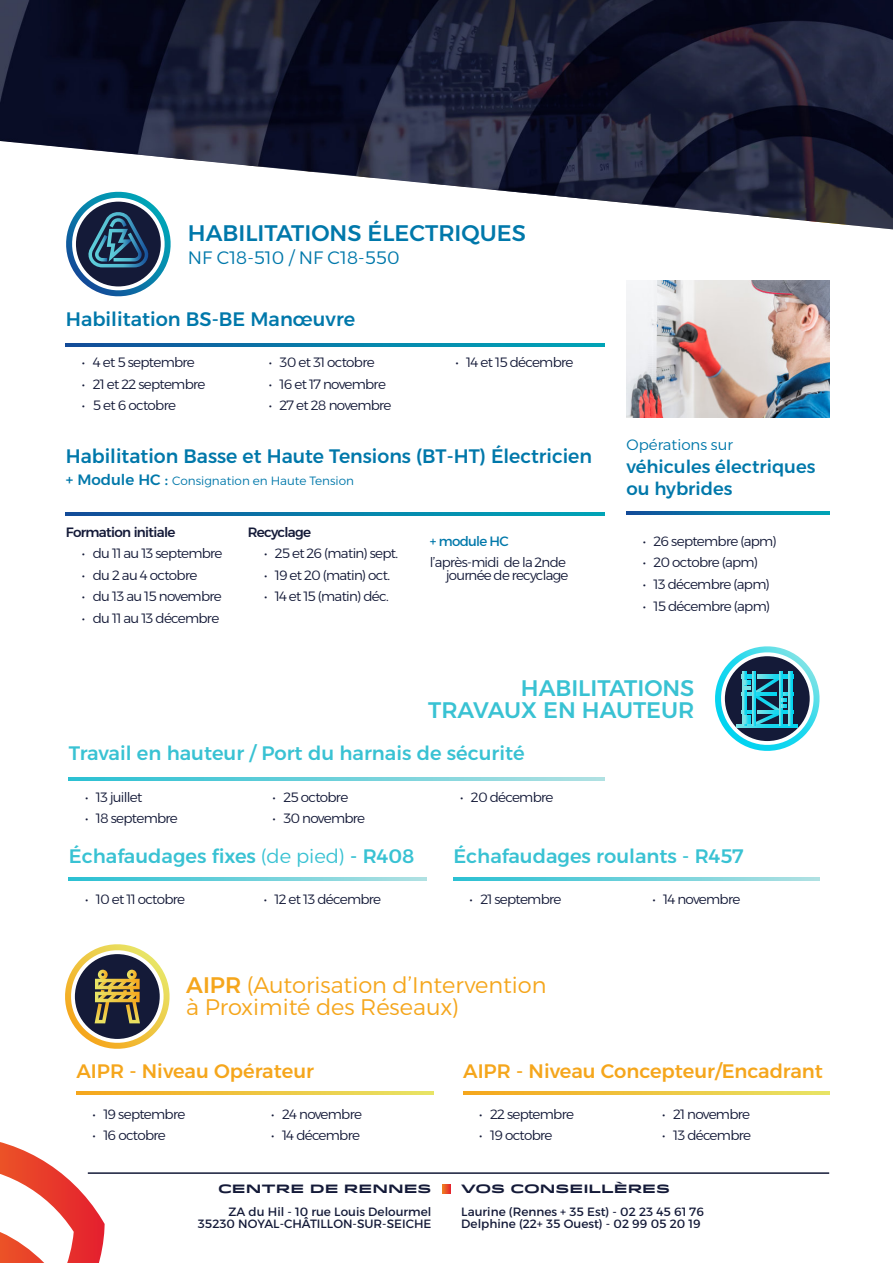
<style>
.page{position:relative;width:893px;height:1263px;background:#fff}
.page>*{position:absolute;margin:0;border:0;box-sizing:border-box;transform-origin:0 0}
.t1{font:300 22.5px/22.5px "Alexandria";color:#f5a61c}
.t2{font:500 22.5px/22.5px "Alexandria";color:#39c2d3;text-align:right}
.t3{font:500 22.5px "Alexandria";color:#0078aa}
.t4{font:500 19.5px "Alexandria";color:#39c2d3}
.t5{font:500 19.5px "Alexandria";color:#0078aa}
.t6{font:500 19.5px "Alexandria";color:#f5a61c}
.t7{font:500 18px/22.5px "Alexandria";color:#0078aa}
.t8{font:300 18px "Alexandria";color:#0078aa}
.t9{font:300 15px "Alexandria";color:#0078aa}
.t10{font:300 13.5px/13px "Alexandria";letter-spacing:-.05em;color:#141a38;text-align:right}
.t11{font:500 13.5px "Alexandria";letter-spacing:-.05em;color:#141a38}
.t12{font:13.5px "Alexandria";letter-spacing:-.05em;color:#0078aa}
.t13{font:12px/12px "Alexandria";color:#141a38;text-align:right}
.t14{font:300 12px "Alexandria";color:#0078aa}
.t15{font:700 12px "Idlewild";color:#141a38}
.s1{font-weight:500;font-size:15px}
.s2{font-weight:300}
.s3{font-weight:500}
</style>
<div class="page">
<svg style="left:667px;top:207px;width:226px;height:22px"></svg>
<img style="left:0;top:0;width:893px;height:207px">
<svg style="left:61px;top:187px;width:115px;height:110px"></svg>
<hr style="left:88px;top:1172px;width:741px;height:2px;background:#141a38">
<svg style="left:0;top:1142px;width:105px;height:121px"></svg>
<svg style="left:65px;top:344px;width:539px;height:3px"></svg>
<svg style="left:65px;top:513px;width:539px;height:3px"></svg>
<svg style="left:626px;top:511px;width:203px;height:3px"></svg>
<svg style="left:65px;top:944px;width:105px;height:105px"></svg>
<svg style="left:76px;top:1092px;width:358px;height:3px"></svg>
<svg style="left:463px;top:1092px;width:366px;height:3px"></svg>
<svg style="left:715px;top:646px;width:105px;height:105px"></svg>
<svg style="left:69px;top:778px;width:535px;height:3px"></svg>
<svg style="left:69px;top:877px;width:357px;height:3px"></svg>
<svg style="left:453px;top:877px;width:366px;height:3px"></svg>
<img style="left:626px;top:281px;width:203px;height:137px">
<svg style="left:442px;top:1185px;width:9px;height:8px"></svg>
<h1 class="t3" style="left:188px;top:219px;width:339px">HABILITATIONS ÉLECTRIQUES</h1>
<h3 class="t8" style="left:188px;top:246px;width:213px">NF C18-510 / NF C18-550</h3>
<h2 class="t5" style="left:66px;top:307px;width:291px">Habilitation BS-BE Manœuvre</h2>
<p class="t10" style="left:82px;top:356px;width:114px">• 4 et 5 septembre</p>
<p class="t10" style="left:82px;top:377px;width:125px">• 21 et 22 septembre</p>
<p class="t10" style="left:82px;top:399px;width:95px">• 5 et 6 octobre</p>
<p class="t10" style="left:269px;top:356px;width:108px">• 30 et 31 octobre</p>
<p class="t10" style="left:269px;top:377px;width:119px">• 16 et 17 novembre</p>
<p class="t10" style="left:269px;top:399px;width:124px">• 27 et 28 novembre</p>
<p class="t10" style="left:455px;top:356px;width:120px">• 14 et 15 décembre</p>
<h2 class="t5" style="left:66px;top:444px;width:528px">Habilitation Basse et Haute Tensions (BT-HT) Électricien</h2>
<p class="t9" style="left:626px;top:436px;width:108px">Opérations sur</p>
<h3 class="t7" style="left:626px;top:455px;width:190px">véhicules électriques ou hybrides</h3>
<p class="t10" style="left:643px;top:534px;width:135px">• 26 septembre (apm)</p>
<p class="t10" style="left:643px;top:556px;width:117px">• 20 octobre (apm)</p>
<p class="t10" style="left:643px;top:578px;width:129px">• 13 décembre (apm)</p>
<p class="t10" style="left:643px;top:599px;width:129px">• 15 décembre (apm)</p>
<p class="t14" style="left:66px;top:474px;width:290px"><span class="s1">+ Module HC :</span> Consignation en Haute Tension</p>
<p class="t11" style="left:66px;top:523px;width:111px">Formation initiale</p>
<p class="t10" style="left:82px;top:547px;width:142px">• du 11 au 13 septembre</p>
<p class="t10" style="left:82px;top:568px;width:117px">• du 2 au 4 octobre</p>
<p class="t10" style="left:82px;top:590px;width:141px">• du 13 au 15 novembre</p>
<p class="t10" style="left:82px;top:611px;width:139px">• du 11 au 13 décembre</p>
<p class="t11" style="left:248px;top:523px;width:65px">Recyclage</p>
<p class="t10" style="left:264px;top:547px;width:136px">• 25 et 26 (matin) sept.</p>
<p class="t10" style="left:264px;top:568px;width:128px">• 19 et 20 (matin) oct.</p>
<p class="t10" style="left:264px;top:590px;width:126px">• 14 et 15 (matin) déc.</p>
<p class="t12" style="left:430px;top:532px;width:80px">+ module HC</p>
<p class="t10" style="left:430px;top:556px;width:140px">l’après-midi de la 2nde journée de recyclage</p>
<h1 class="t2" style="left:428px;top:676px;width:268px">HABILITATIONS<br>TRAVAUX EN HAUTEUR</h1>
<h2 class="t4" style="left:69px;top:741px;width:457px">Travail en hauteur / Port du harnais de sécurité</h2>
<p class="t10" style="left:85px;top:790px;width:59px">• 13 juillet</p>
<p class="t10" style="left:85px;top:812px;width:94px">• 18 septembre</p>
<p class="t10" style="left:460px;top:790px;width:95px">• 20 décembre</p>
<p class="t10" style="left:273px;top:790px;width:77px">• 25 octobre</p>
<p class="t10" style="left:273px;top:812px;width:94px">• 30 novembre</p>
<h2 class="t4" style="left:69px;top:844px;width:347px">Échafaudages fixes <span class="s2">(de pied)</span> - R408</h2>
<p class="t10" style="left:85px;top:893px;width:102px">• 10 et 11 octobre</p>
<p class="t10" style="left:264px;top:893px;width:119px">• 12 et 13 décembre</p>
<h2 class="t4" style="left:453px;top:844px;width:292px">Échafaudages roulants - R457</h2>
<p class="t10" style="left:469px;top:893px;width:93px">• 21 septembre</p>
<p class="t10" style="left:652px;top:893px;width:89px">• 14 novembre</p>
<h1 class="t1" style="left:186px;top:973px;width:362px"><span class="s3">AIPR</span> (Autorisation d’Intervention à Proximité des Réseaux)</h1>
<h2 class="t6" style="left:76px;top:1058px;width:239px">AIPR - Niveau Opérateur</h2>
<p class="t10" style="left:93px;top:1107px;width:94px">• 19 septembre</p>
<p class="t10" style="left:93px;top:1129px;width:75px">• 16 octobre</p>
<p class="t10" style="left:271px;top:1107px;width:92px">• 24 novembre</p>
<p class="t10" style="left:271px;top:1129px;width:90px">• 14 décembre</p>
<p class="t15" style="left:218px;top:1184px;width:215px">CENTRE DE RENNES</p>
<p class="t13" style="left:198px;top:1206px;width:235px">ZA du Hil - 10 rue Louis Delourmel<br>35230 NOYAL-CHÂTILLON-SUR-SEICHE</p>
<h2 class="t6" style="left:463px;top:1058px;width:361px">AIPR - Niveau Concepteur/Encadrant</h2>
<p class="t10" style="left:479px;top:1107px;width:96px">• 22 septembre</p>
<p class="t10" style="left:479px;top:1129px;width:75px">• 19 octobre</p>
<p class="t10" style="left:662px;top:1107px;width:89px">• 21 novembre</p>
<p class="t10" style="left:662px;top:1129px;width:90px">• 13 décembre</p>
<p class="t15" style="left:461px;top:1184px;width:210px">VOS CONSEILLÈRES</p>
<p class="t13" style="left:461px;top:1206px;width:244px;text-align:left">Laurine (Rennes + 35 Est) - 02 23 45 61 76<br>Delphine (22+ 35 Ouest) - 02 99 05 20 19</p>
</div>
